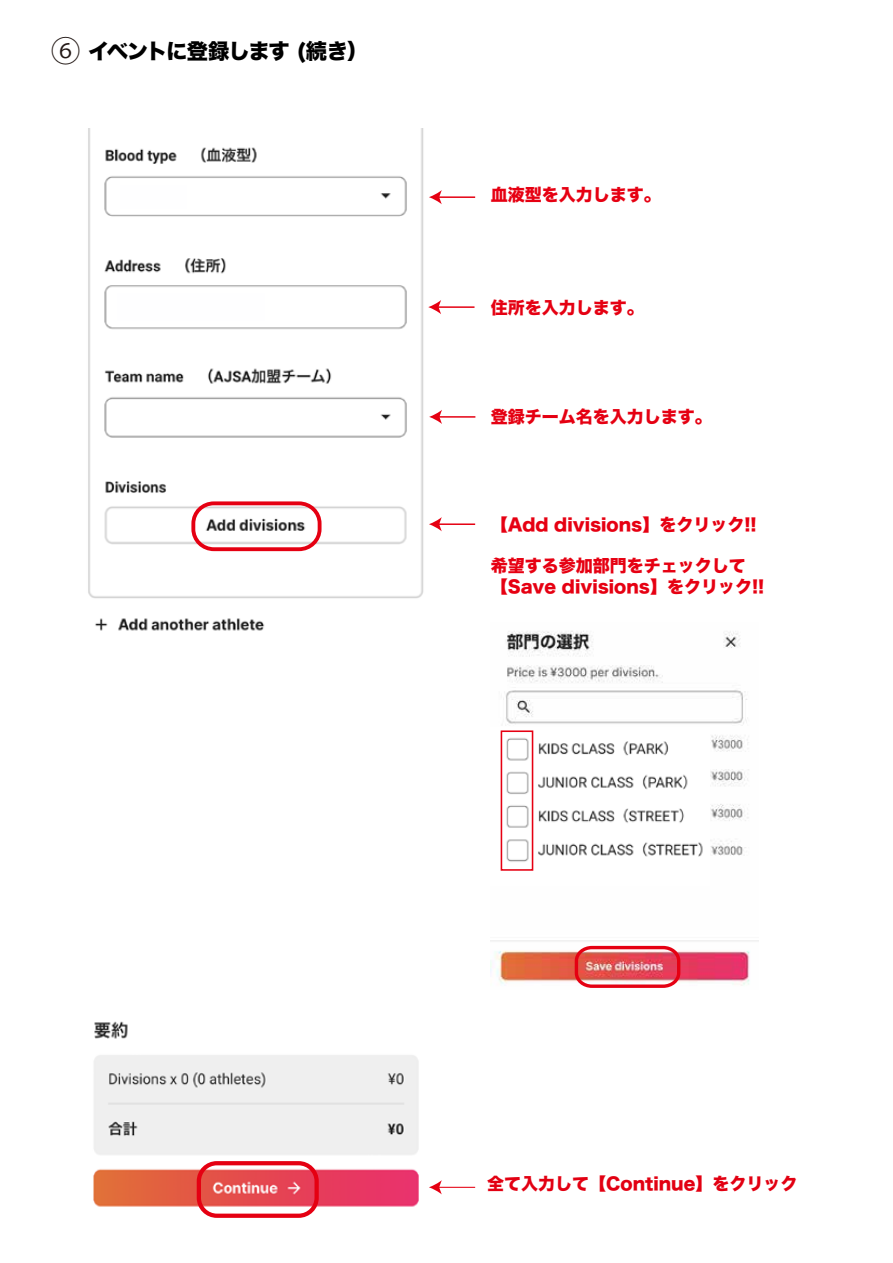
<style>
.page{position:relative;width:893px;height:1263px;background:#fff}
.page>*{position:absolute;margin:0;border:0;box-sizing:border-box;transform-origin:0 0}
.t1{font:29.7px "Koz Go Pro";color:#221815}
.t2{font:21.3px "Hira Kaku Std W8";letter-spacing:-.05em;color:#000}
.t3{font:16.95px/20.4px "Hira Kaku Std W8";color:#e60012}
.t4{font:16.95px "Hira Kaku Std W8";color:#e50012}
.t5{font:16.95px "Hira Kaku Std W8";color:#e20012}
</style>
<div class="page">
<img style="left:490px;top:631px;width:269px;height:355px">
<img style="left:490px;top:727px;width:220px;height:158px">
<img style="left:93px;top:1021px;width:326px;height:192px">
<img style="left:88px;top:128px;width:336px;height:503px">
<hr style="left:438px;top:196px;width:37px;height:2px;background:#e50012">
<svg style="left:429px;top:190px;width:13px;height:14px"></svg>
<hr style="left:438px;top:523px;width:37px;height:2px;background:#e50012">
<svg style="left:429px;top:517px;width:13px;height:14px"></svg>
<hr style="left:438px;top:1187px;width:37px;height:1px;background:#e50012">
<svg style="left:429px;top:1180px;width:13px;height:14px"></svg>
<hr style="left:438px;top:416px;width:37px;height:2px;background:#e50012">
<svg style="left:429px;top:410px;width:13px;height:14px"></svg>
<div style="left:197px;top:1161px;width:122px;height:57px;border:4px solid #e50012;border-radius:18px"></div>
<hr style="left:437px;top:306px;width:37px;height:2px;background:#e50012">
<svg style="left:428px;top:300px;width:13px;height:14px"></svg>
<div style="left:191px;top:501px;width:131px;height:50px;border:4px solid #e50012;border-radius:20px"></div>
<div style="left:117px;top:293px;width:148px;height:28px;background:#fefeff"></div>
<div style="left:120px;top:186px;width:67px;height:23px;background:#fefeff"></div>
<div style="left:501px;top:730px;width:32px;height:141px;border:2px solid #e60012"></div>
<img style="left:573px;top:944px;width:109px;height:44px">
<h1 class="t1" style="left:51px;top:32px;width:31px">⑥</h1>
<p class="t2" style="left:88px;top:40px;width:282px">イベントに登録します (続き）</p>
<p class="t3" style="left:491px;top:185px;width:172px">血液型を入力します。</p>
<p class="t4" style="left:491px;top:298px;width:155px">住所を入力します。</p>
<p class="t4" style="left:491px;top:408px;width:223px">登録チーム名を入力します。</p>
<p class="t3" style="left:491px;top:515px;width:268px">【Add divisions】をクリック!!</p>
<p class="t3" style="left:491px;top:556px;width:275px">希望する参加部門をチェックして【Save divisions】をクリック!!</p>
<p class="t5" style="left:487px;top:1174px;width:312px">全て入力して【Continue】をクリック</p>
</div>
